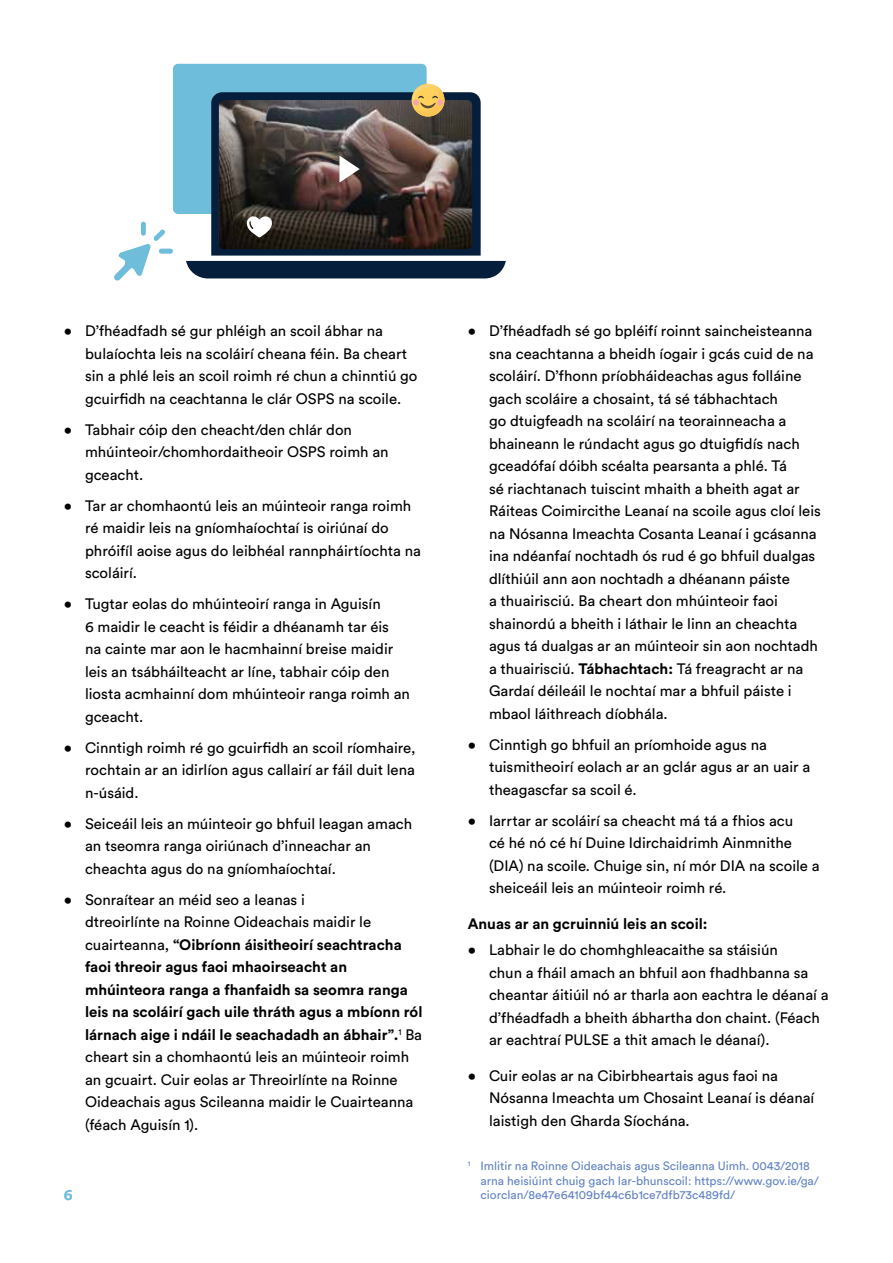
<style>
.page{position:relative;width:893px;height:1263px;background:#fff}
.page>*{position:absolute;margin:0;border:0;box-sizing:border-box;transform-origin:0 0}
.t1{font:15px/22.5px "Circular Std";color:#000}
.t2{font:700 15px "Circular Std";color:#000}
.t3{font:500 15px "Circular Std";color:#6ebddb}
.t4{font:12px/14.4px "Circular Std";color:#6283c2}
.s1{font-weight:700}
</style>
<div class="page">
<div style="left:173px;top:64px;width:254px;height:150px;background:#6ebddb;border-radius:5px"></div>
<div style="left:412px;top:84px;width:32px;height:33px;background:#ffd15c;border-radius:50%"></div>
<svg style="left:114px;top:229px;width:51px;height:52px"></svg>
<div style="left:141px;top:222px;width:5px;height:14px;background:#6ebddb;border-radius:2px"></div>
<div style="left:159px;top:249px;width:14px;height:5px;background:#6ebddb;border-radius:3px"></div>
<svg style="left:186px;top:85px;width:320px;height:193px"></svg>
<p class="t1" style="left:85px;top:319px;width:334px;text-indent:-21px">• D’fhéadfadh sé gur phléigh an scoil ábhar na bulaíochta leis na scoláirí cheana féin. Ba cheart sin a phlé leis an scoil roimh ré chun a chinntiú go gcuirfidh na ceachtanna le clár OSPS na scoile.</p>
<p class="t1" style="left:85px;top:418px;width:305px;text-indent:-21px">• Tabhair cóip den cheacht/den chlár don mhúinteoir/chomhordaitheoir OSPS roimh an gceacht.</p>
<p class="t1" style="left:85px;top:494px;width:337px;text-indent:-21px">• Tar ar chomhaontú leis an múinteoir ranga roimh ré maidir leis na gníomhaíochtaí is oiriúnaí do phróifíl aoise agus do leibhéal rannpháirtíochta na scoláirí.</p>
<p class="t1" style="left:85px;top:592px;width:326px;text-indent:-21px">• Tugtar eolas do mhúinteoirí ranga in Aguisín<br>6 maidir le ceacht is féidir a dhéanamh tar éis<br>na cainte mar aon le hacmhainní breise maidir leis an tsábháilteacht ar líne, tabhair cóip den liosta acmhainní dom mhúinteoir ranga roimh an gceacht.</p>
<p class="t1" style="left:85px;top:736px;width:332px;text-align:justify;text-indent:-21px">• Cinntigh roimh ré go gcuirfidh an scoil ríomhaire, rochtain ar an idirlíon agus callairí ar fáil duit lena n-úsáid.</p>
<p class="t1" style="left:85px;top:812px;width:329px;text-indent:-21px">• Seiceáil leis an múinteoir go bhfuil leagan amach an tseomra ranga oiriúnach d’inneachar an cheachta agus do na gníomhaíochtaí.</p>
<p class="t1" style="left:85px;top:888px;width:339px;text-indent:-21px">• Sonraítear an méid seo a leanas i<br>dtreoirlínte na Roinne Oideachais maidir le cuairteanna, <span class="s1">“Oibríonn áisitheoirí seachtracha faoi threoir agus faoi mhaoirseacht an mhúinteora ranga a fhanfaidh sa seomra ranga leis na scoláirí gach uile thráth agus a mbíonn ról lárnach aige i ndáil le seachadadh an ábhair”.</span><sup>1</sup> Ba cheart sin a chomhaontú leis an múinteoir roimh an gcuairt. Cuir eolas ar Threoirlínte na Roinne Oideachais agus Scileanna maidir le Cuairteanna (féach Aguisín 1).</p>
<p class="t1" style="left:489px;top:319px;width:333px;text-indent:-21px">• D’fhéadfadh sé go bpléifí roinnt saincheisteanna sna ceachtanna a bheidh íogair i gcás cuid de na scoláirí. D’fhonn príobháideachas agus folláine gach scoláire a chosaint, tá sé tábhachtach<br>go dtuigfeadh na scoláirí na teorainneacha a bhaineann le rúndacht agus go dtuigfidís nach gceadófaí dóibh scéalta pearsanta a phlé. Tá<br>sé riachtanach tuiscint mhaith a bheith agat ar Ráiteas Coimircithe Leanaí na scoile agus cloí leis na Nósanna Imeachta Cosanta Leanaí i gcásanna ina ndéanfaí nochtadh ós rud é go bhfuil dualgas dlíthiúil ann aon nochtadh a dhéanann páiste<br>a thuairisciú. Ba cheart don mhúinteoir faoi shainordú a bheith i láthair le linn an cheachta agus tá dualgas ar an múinteoir sin aon nochtadh a thuairisciú. <span class="s1">Tábhachtach:</span> Tá freagracht ar na Gardaí déileáil le nochtaí mar a bhfuil páiste i mbaol láithreach díobhála.</p>
<p class="t1" style="left:489px;top:733px;width:323px;text-indent:-21px">• Cinntigh go bhfuil an príomhoide agus na tuismitheoirí eolach ar an gclár agus ar an uair a theagascfar sa scoil é.</p>
<p class="t1" style="left:489px;top:809px;width:332px;text-indent:-21px">• Iarrtar ar scoláirí sa cheacht má tá a fhios acu<br>cé hé nó cé hí Duine Idirchaidrimh Ainmnithe (DIA) na scoile. Chuige sin, ní mór DIA na scoile a sheiceáil leis an múinteoir roimh ré.</p>
<p class="t2" style="left:468px;top:913px;width:241px">Anuas ar an gcruinniú leis an scoil:</p>
<p class="t1" style="left:489px;top:938px;width:341px;text-indent:-21px">• Labhair le do chomhghleacaithe sa stáisiún<br>chun a fháil amach an bhfuil aon fhadhbanna sa cheantar áitiúil nó ar tharla aon eachtra le déanaí a d’fhéadfadh a bheith ábhartha don chaint. (Féach ar eachtraí PULSE a thit amach le déanaí).</p>
<p class="t1" style="left:489px;top:1064px;width:327px;text-indent:-21px">• Cuir eolas ar na Cibirbheartais agus faoi na<br>Nósanna Imeachta um Chosaint Leanaí is déanaí laistigh den Gharda Síochána.</p>
<p class="t4" style="left:480px;top:1159px;width:340px;text-indent:-13px"><sup>1</sup> Imlitir na Roinne Oideachais agus Scileanna Uimh. 0043/2018 arna heisiúint chuig gach Iar-bhunscoil: https://www.gov.ie/ga/</p>
<p class="t3" style="left:64px;top:1185px;width:10px">6</p>
<p class="t4" style="left:480px;top:1187px;width:256px">ciorclan/8e47e64109bf44c6b1ce7dfb73c489fd/</p>
</div>
